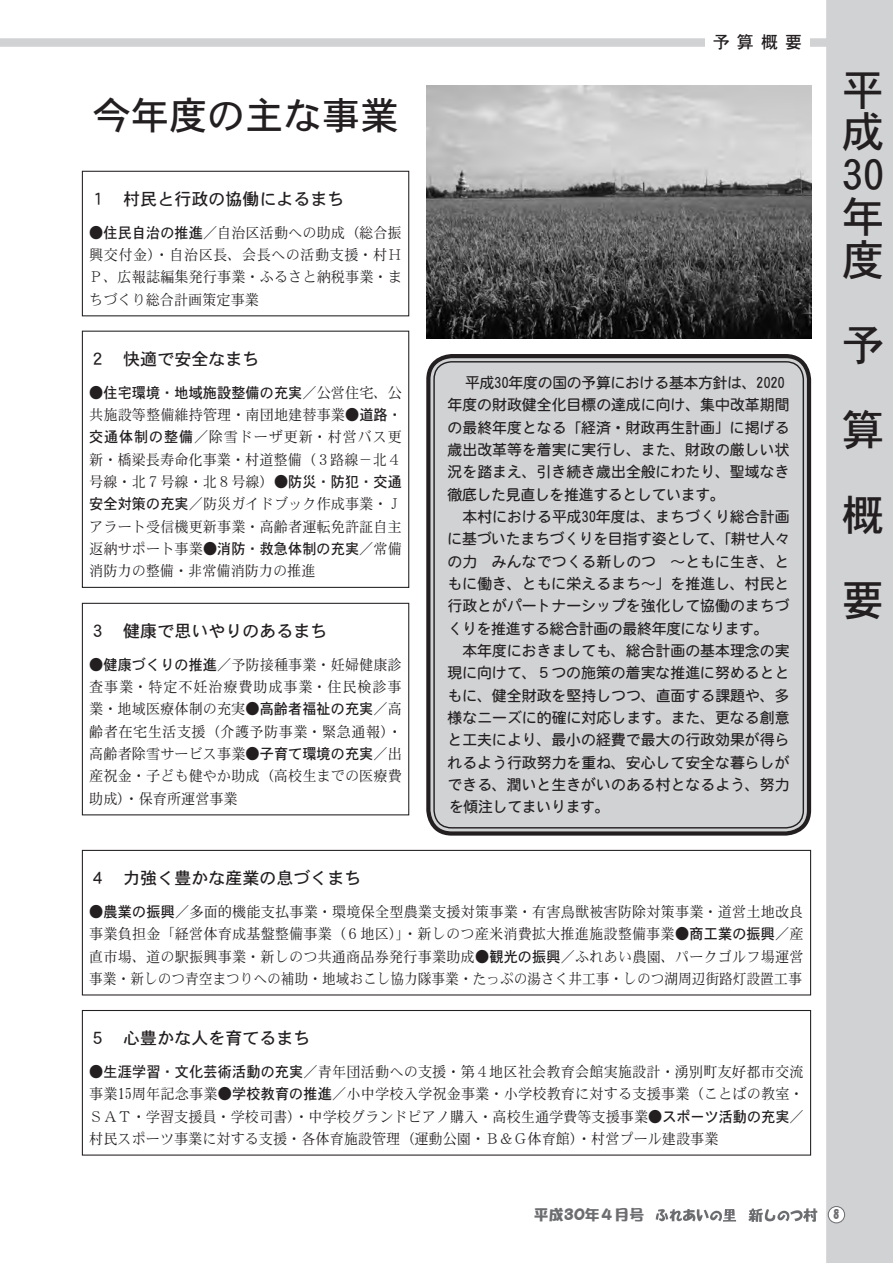
<style>
.page{position:relative;width:893px;height:1263px;background:#fff}
.page>*{position:absolute;margin:0;border:0;box-sizing:border-box;transform-origin:0 0}
.t1{font:42.45px/42.5px "DFHS Gothic W5 WIN RKSJ H";color:#231f20;text-align:justify}
.t2{font:38.25px "DFHS Gothic W5 WIN RKSJ H";color:#231f20}
.t3{font:16.95px "DFHS Gothic W5 WIN RKSJ H";color:#231f20}
.t4{font:14.85px/22.4px "DFHS Mincho W3 WIN RKSJ H";color:#231f20;text-align:justify;scale:.95 1}
.t5{font:14.85px/22.4px "DFHS Maru Gothic W4 WIN RKSJ H";color:#231f20;text-align:justify}
.t6{font:14.85px "DFPOP1 W12 WINP RKSJ H";color:#6c6d70}
.t7{font:12.75px "DFPOP1 W12 WIN RKSJ H";color:#6c6d70}
.s1{font-family:"DFHS Gothic W5 WIN RKSJ H"}
</style>
<div class="page">
<div style="left:826px;top:0;width:67px;height:1263px;background:#d1d2d4"></div>
<svg style="left:828px;top:1206px;width:17px;height:17px"></svg>
<div style="left:828px;top:1206px;width:17px;height:17px;border:1px solid #6c6d70;border-radius:50%"></div>
<svg style="left:833px;top:1208px;width:7px;height:12px"></svg>
<svg style="left:655px;top:1209px;width:82px;height:12px"></svg>
<svg style="left:748px;top:1208px;width:70px;height:13px"></svg>
<div style="left:0;top:38px;width:893px;height:9px;background:#d1d2d4"></div>
<div style="left:705px;top:23px;width:104px;height:37px;background:#fff"></div>
<div style="left:82px;top:171px;width:327px;height:145px;border:1px solid #231f20"></div>
<div style="left:82px;top:331px;width:327px;height:257px;border:1px solid #231f20"></div>
<div style="left:82px;top:603px;width:327px;height:212px;border:1px solid #231f20"></div>
<div style="left:82px;top:850px;width:729px;height:145px;border:1px solid #231f20"></div>
<div style="left:82px;top:1010px;width:729px;height:145px;border:1px solid #231f20"></div>
<div style="left:431px;top:358px;width:376px;height:473px;background:#d1d2d4;border-radius:21px"></div>
<div style="left:426px;top:354px;width:385px;height:482px;border:4px solid #231f20;border-radius:23px"></div>
<img style="left:426px;top:85px;width:385px;height:253px">
<p class="t2" style="left:92px;top:96px;width:308px">今年度の主な事業</p>
<p class="t3" style="left:89px;top:190px;width:257px">１　村民と行政の協働によるまち</p>
<p class="t4" style="left:89px;top:221px;width:331px"><span class="s1">●住民自治の推進</span>／自治区活動への助成（総合振興交付金）・自治区長、会長への活動支援・村ＨＰ、広報誌編集発行事業・ふるさと納税事業・まちづくり総合計画策定事業</p>
<p class="t3" style="left:89px;top:350px;width:172px">２　快適で安全なまち</p>
<p class="t4" style="left:89px;top:381px;width:330px"><span class="s1">●住宅環境・地域施設整備の充実</span>／公営住宅、公共施設等整備維持管理・南団地建替事業<span class="s1">●道路・交通体制の整備</span>／除雪ドーザ更新・村営バス更新・橋梁長寿命化事業・村道整備（３路線－北４号線・北７号線・北８号線）<span class="s1">●防災・防犯・交通安全対策の充実</span>／防災ガイドブック作成事業・Ｊアラート受信機更新事業・高齢者運転免許証自主返納サポート事業<span class="s1">●消防・救急体制の充実</span>／常備消防力の整備・非常備消防力の推進</p>
<p class="t3" style="left:89px;top:622px;width:240px">３　健康で思いやりのあるまち</p>
<p class="t4" style="left:89px;top:653px;width:331px"><span class="s1">●健康づくりの推進</span>／予防接種事業・妊婦健康診査事業・特定不妊治療費助成事業・住民検診事業・地域医療体制の充実<span class="s1">●高齢者福祉の充実</span>／高齢者在宅生活支援（介護予防事業・緊急通報）・高齢者除雪サービス事業<span class="s1">●子育て環境の充実</span>／出産祝金・子ども健やか助成（高校生までの医療費助成）・保育所運営事業</p>
<p class="t3" style="left:713px;top:33px;width:91px">予算概要</p>
<p class="t5" style="left:448px;top:372px;width:343px;text-align:left;text-indent:18px">平成30年度の国の予算における基本方針は、2020年度の財政健全化目標の達成に向け、集中改革期間の最終年度となる「経済・財政再生計画」に掲げる歳出改革等を着実に実行し、また、財政の厳しい状況を踏まえ、引き続き歳出全般にわたり、聖域なき徹底した見直しを推進するとしています。</p>
<p class="t5" style="left:448px;top:505px;width:344px">　本村における平成30年度は、まちづくり総合計画に基づいたまちづくりを目指す姿として、「耕せ人々の力　みんなでつくる新しのつ　～ともに生き、ともに働き、ともに栄えるまち～」を推進し、村民と行政とがパートナーシップを強化して協働のまちづくりを推進する総合計画の最終年度になります。</p>
<p class="t5" style="left:448px;top:639px;width:343px">　本年度におきましても、総合計画の基本理念の実現に向けて、５つの施策の着実な推進に努めるとともに、健全財政を堅持しつつ、直面する課題や、多様なニーズに的確に対応します。また、更なる創意と工夫により、最小の経費で最大の行政効果が得られるよう行政努力を重ね、安心して安全な暮らしができる、潤いと生きがいのある村となるよう、努力を傾注してまいります。</p>
<p class="t3" style="left:89px;top:869px;width:274px">４　力強く豊かな産業の息づくまち</p>
<p class="t4" style="left:89px;top:900px;width:753px"><span class="s1">●農業の振興</span>／多面的機能支払事業・環境保全型農業支援対策事業・有害鳥獣被害防除対策事業・道営土地改良事業負担金「経営体育成基盤整備事業（６地区）」・新しのつ産米消費拡大推進施設整備事業<span class="s1">●商工業の振興</span>／産直市場、道の駅振興事業・新しのつ共通商品券発行事業助成<span class="s1">●観光の振興</span>／ふれあい農園、パークゴルフ場運営事業・新しのつ青空まつりへの補助・地域おこし協力隊事業・たっぷの湯さく井工事・しのつ湖周辺街路灯設置工事</p>
<p class="t3" style="left:89px;top:1030px;width:223px">５　心豊かな人を育てるまち</p>
<p class="t4" style="left:89px;top:1060px;width:753px"><span class="s1">●生涯学習・文化芸術活動の充実</span>／青年団活動への支援・第４地区社会教育会館実施設計・湧別町友好都市交流事業15周年記念事業<span class="s1">●学校教育の推進</span>／小中学校入学祝金事業・小学校教育に対する支援事業（ことばの教室・ＳＡＴ・学習支援員・学校司書）・中学校グランドピアノ購入・高校生通学費等支援事業<span class="s1">●スポーツ活動の充実</span>／村民スポーツ事業に対する支援・各体育施設管理（運動公園・Ｂ＆Ｇ体育館）・村営プール建設事業</p>
<h1 class="t1" style="left:842px;top:68px;width:44px">平成30年度</h1>
<h1 class="t1" style="left:842px;top:302px;width:43px;line-height:85.1px">予算概要</h1>
<p class="t6" style="left:534px;top:1207px;width:112px">平成30年４月号</p>
<p class="t7" style="left:833px;top:1208px;width:8px">8</p>
</div>
